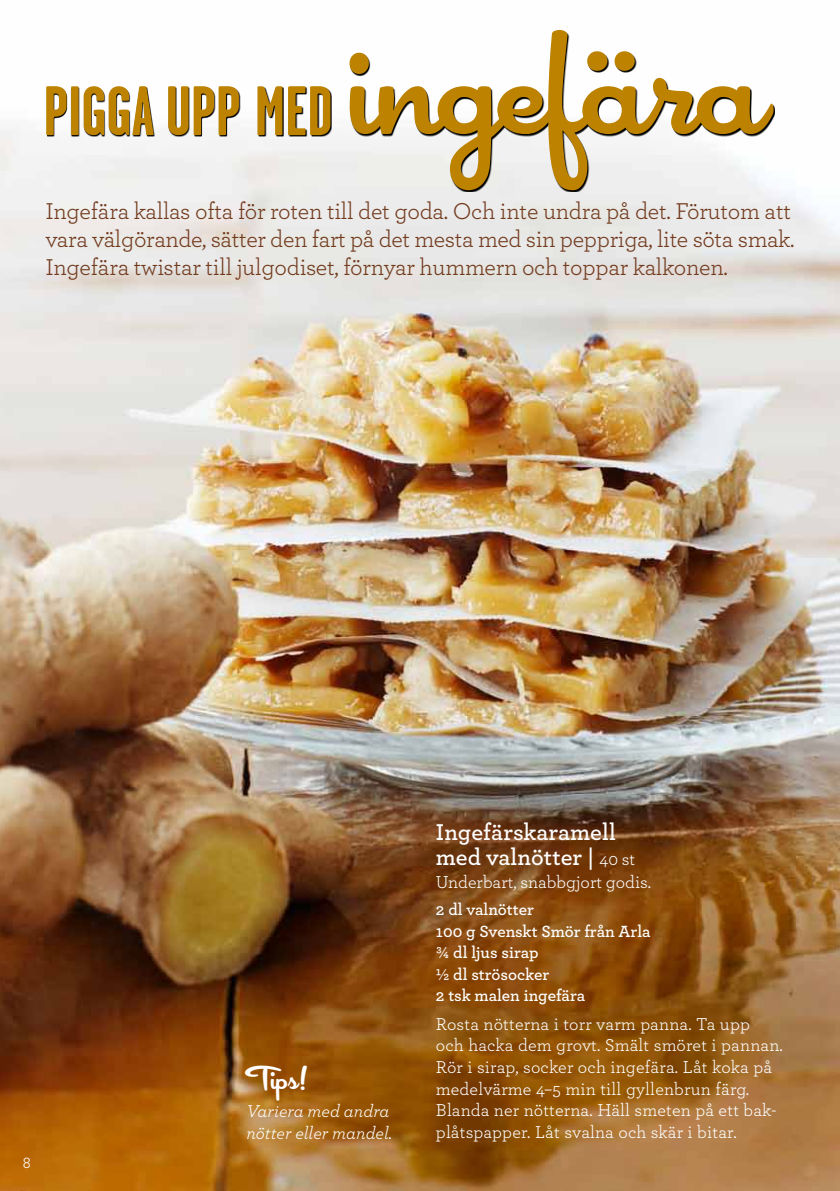
<style>
.page{position:relative;width:840px;height:1191px;background:#fff}
.page>*{position:absolute;margin:0;border:0;box-sizing:border-box;transform-origin:0 0}
.t1{font:162.6px "Cocktail Shaker";color:#bd8300}
.t2{font:700 69.8px "Garage Gothic";color:#bd8300}
.t3{font:34px "Cocktail Shaker";color:#fff}
.t4{font:24px/28px "Archer";letter-spacing:-.01em;color:#723a1d}
.t5{font:600 24px/25px "Archer";letter-spacing:.005em;color:#fff}
.t6{font:18px/21.6px "Archer";letter-spacing:.01em;color:#fff}
.t7{font:18px/21.6px "Archer Book LF Italic";color:#fff}
.t8{font:600 17px/21.6px "Archer";color:#fff}
.t9{font:16.4px "Archer";color:#fff}
.s1{font-weight:400;font-size:18px}
</style>
<div class="page">
<img style="left:0;top:92px;width:839px;height:1099px">
<svg style="left:47px;top:87px;width:284px;height:50px"></svg>
<svg style="left:350px;top:31px;width:424px;height:161px"></svg>
<h2 class="t2" style="left:43px;top:68px;width:264px">PIGGA UPP MED</h2>
<h1 class="t1" style="left:351px;top:-10px;width:416px">ingefära</h1>
<h3 class="t4" style="left:45px;top:196px;width:750px">Ingefära kallas ofta för roten till det goda. Och inte undra på det. Förutom att vara välgörande, sätter den fart på det mesta med sin peppriga, lite söta smak.<br>Ingefära twistar till julgodiset, förnyar hummern och toppar kalkonen.</h3>
<p class="t9" style="left:23px;top:1151px;width:9px">8</p>
<h3 class="t3" style="left:246px;top:1059px;width:62px">Tips!</h3>
<p class="t7" style="left:246px;top:1100px;width:147px">Variera med andra nötter eller mandel.</p>
<h3 class="t5" style="left:435px;top:818px;width:201px">Ingefärskaramell med valnötter | <span class="s1">40 st</span></h3>
<p class="t6" style="left:435px;top:870px;width:216px">Underbart, snabbgjort godis.</p>
<p class="t8" style="left:435px;top:897px;width:216px">2 dl valnötter<br>100 g Svenskt Smör från Arla ¾ dl ljus sirap<br>½ dl strösocker<br>2 tsk malen ingefära</p>
<p class="t6" style="left:435px;top:1012px;width:348px">Rosta nötterna i torr varm panna. Ta upp<br>och hacka dem grovt. Smält smöret i pannan.<br>Rör i sirap, socker och ingefära. Låt koka på medelvärme 4–5 min till gyllenbrun färg.<br>Blanda ner nötterna. Häll smeten på ett bak&shy;plåtspapper. Låt svalna och skär i bitar.</p>
</div>
